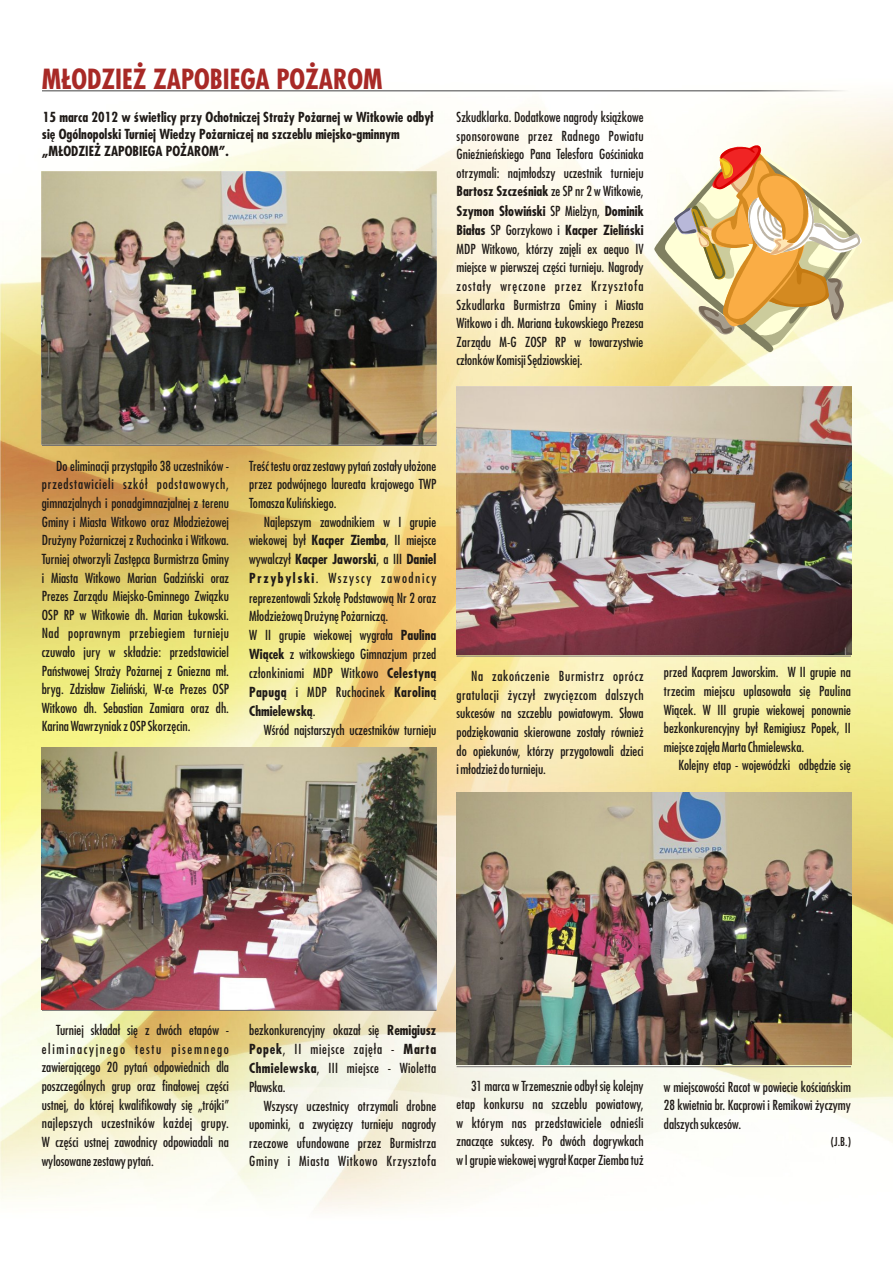
<style>
.page{position:relative;width:893px;height:1263px;background:#fff}
.page>*{position:absolute;margin:0;border:0;box-sizing:border-box;transform-origin:0 0}
.t1{font:700 27px "Fujiyama";color:#a82926}
.t2{font:13.5px/18.6px "Fujiyama";color:#1f1a17;text-align:justify}
.t3{font:700 13.5px/17.2px "Fujiyama";color:#1f1a17}
.t4{font:12px "Fujiyama";color:#1f1a17}
.s1{font-weight:700}
</style>
<div class="page">
<img style="left:0;top:95px;width:893px;height:1116px">
<hr style="left:42px;top:90px;width:809px;height:2px;background:#828282">
<img style="left:42px;top:747px;width:394px;height:262px">
<img style="left:457px;top:386px;width:394px;height:269px">
<img style="left:457px;top:792px;width:394px;height:273px">
<hr style="left:457px;top:656px;width:394px;height:1px;background:#737070">
<hr style="left:457px;top:1066px;width:394px;height:1px;background:#737070">
<hr style="left:42px;top:1010px;width:394px;height:1px;background:#737070">
<svg style="left:654px;top:145px;width:208px;height:207px"></svg>
<hr style="left:42px;top:445px;width:394px;height:1px;background:#737070">
<img style="left:42px;top:172px;width:395px;height:272px">
<h1 class="t1" style="left:42px;top:69px;width:342px">MŁODZIEŻ ZAPOBIEGA POŻAROM</h1>
<p class="t3" style="left:42px;top:110px;width:393px">15 marca 2012 w świetlicy przy Ochotniczej Straży Pożarnej w Witkowie odbył się Ogólnopolski Turniej Wiedzy Pożarniczej na szczeblu miejsko-gminnym „MŁODZIEŻ ZAPOBIEGA POŻAROM”.</p>
<p class="t2" style="left:457px;top:109px;width:189px">Szkudklarka. Dodatkowe nagrody książkowe sponsorowane przez Radnego Powiatu Gnieźnieńskiego Pana Telesfora Gościniaka otrzymali: najmłodszy uczestnik turnieju <span class="s1">Bartosz Szcześniak</span> ze SP nr 2 w Witkowie, <span class="s1">Szymon Słowiński</span> SP Mielżyn, <span class="s1">Dominik Białas</span> SP Gorzykowo i <span class="s1">Kacper Zieliński </span>MDP Witkowo, którzy zajęli ex aequo IV miejsce w pierwszej części turnieju. Nagrody zostały wręczone przez Krzysztofa Szkudlarka Burmistrza Gminy i Miasta Witkowo i dh. Mariana Łukowskiego Prezesa Zarządu M-G ZOSP RP w towarzystwie członków Komisji Sędziowskiej.</p>
<p class="t2" style="left:42px;top:458px;width:189px;text-indent:15px">Do eliminacji przystąpiło 38 uczestników - przedstawicieli szkół podstawowych, gimnazjalnych i ponadgimnazjalnej z terenu Gminy i Miasta Witkowo oraz Młodzieżowej Drużyny Pożarniczej z Ruchocinka i Witkowa.<br>Turniej otworzyli Zastępca Burmistrza Gminy i Miasta Witkowo Marian Gadziński oraz Prezes Zarządu Miejsko-Gminnego Związku OSP RP w Witkowie dh. Marian Łukowski.<br>Nad poprawnym przebiegiem turnieju czuwało jury w składzie: przedstawiciel Państwowej Straży Pożarnej z Gniezna mł. bryg. Zdzisław Zieliński, W-ce Prezes OSP Witkowo dh. Sebastian Zamiara oraz dh.<br>Karina Wawrzyniak z OSPSkorzęcin.</p>
<p class="t2" style="left:249px;top:458px;width:189px">Treść testu oraz zestawy pytań zostały ułożone przez podwójnego laureata krajowego TWP Tomasza Kulińskiego.</p>
<p class="t2" style="left:249px;top:513px;width:189px;text-align:left;text-indent:15px">Najlepszym zawodnikiem w I grupie wiekowej był <span class="s1">Kacper Ziemba</span>, II miejsce wywalczył <span class="s1">Kacper Jaworski</span>, a III <span class="s1">Daniel Przybylski</span>. Wszyscy zawodnicy reprezentowali Szkołę Podstawową Nr 2 oraz Młodzieżową Drużynę Pożarniczą.<br>W II grupie wiekowej wygrała <span class="s1">Paulina Wiącek</span> z witkowskiego Gimnazjum przed członkiniami MDP Witkowo <span class="s1">Celestyną Papugą</span> i MDP Ruchocinek <span class="s1">Karoliną Chmielewską</span>.</p>
<p class="t2" style="left:264px;top:722px;width:174px">Wśród najstarszych uczestników turnieju</p>
<p class="t2" style="left:456px;top:668px;width:189px;text-indent:14px">Na zakończenie Burmistrz oprócz gratulacji życzył zwycięzcom dalszych sukcesów na szczeblu powiatowym. Słowa podziękowania skierowane zostały również do opiekunów, którzy przygotowali dzieci imłodzież do turnieju.</p>
<p class="t2" style="left:664px;top:664px;width:189px">przed Kacprem Jaworskim. W II grupie na trzecim miejscu uplasowała się Paulina Wiącek. W III grupie wiekowej ponownie bezkonkurencyjny był Remigiusz Popek, II miejsce zajęła Marta Chmielewska.</p>
<p class="t2" style="left:678px;top:757px;width:174px">Kolejny etap - wojewódzki odbędzie się</p>
<p class="t2" style="left:42px;top:1022px;width:189px;text-indent:14px">Turniej składał się z dwóch etapów - eliminacyjnego testu pisemnego zawierającego 20 pytań odpowiednich dla poszczególnych grup oraz finałowej części ustnej, do której kwalifikowały się „trójki” najlepszych uczestników każdej grupy.<br>W części ustnej zawodnicy odpowiadali na wylosowane zestawy pytań.</p>
<p class="t2" style="left:249px;top:1021px;width:189px;line-height:19px">bezkonkurencyjny okazał się <span class="s1">Remigiusz Popek</span>, II miejsce zajęła - <span class="s1">Marta Chmielewska</span>, III miejsce - Wioletta Pławska.</p>
<p class="t2" style="left:249px;top:1097px;width:189px;text-indent:14px">Wszyscy uczestnicy otrzymali drobne upominki, a zwycięzcy turnieju nagrody rzeczowe ufundowane przez Burmistrza Gminy i Miasta Witkowo Krzysztofa</p>
<p class="t2" style="left:456px;top:1077px;width:189px;text-indent:14px">31 marca w Trzemesznie odbył się kolejny etap konkursu na szczeblu powiatowy, w którym nas przedstawiciele odnieśli znaczące sukcesy. Po dwóch dogrywkach w Igrupie wiekowej wygrał Kacper Ziemba tuż</p>
<p class="t2" style="left:664px;top:1079px;width:189px">w miejscowości Racot w powiecie kościańskim 28 kwietnia br. Kacprowi i Remikowi życzymy dalszych sukcesów.</p>
<p class="t4" style="left:831px;top:1136px;width:22px">(J.B.)</p>
</div>
